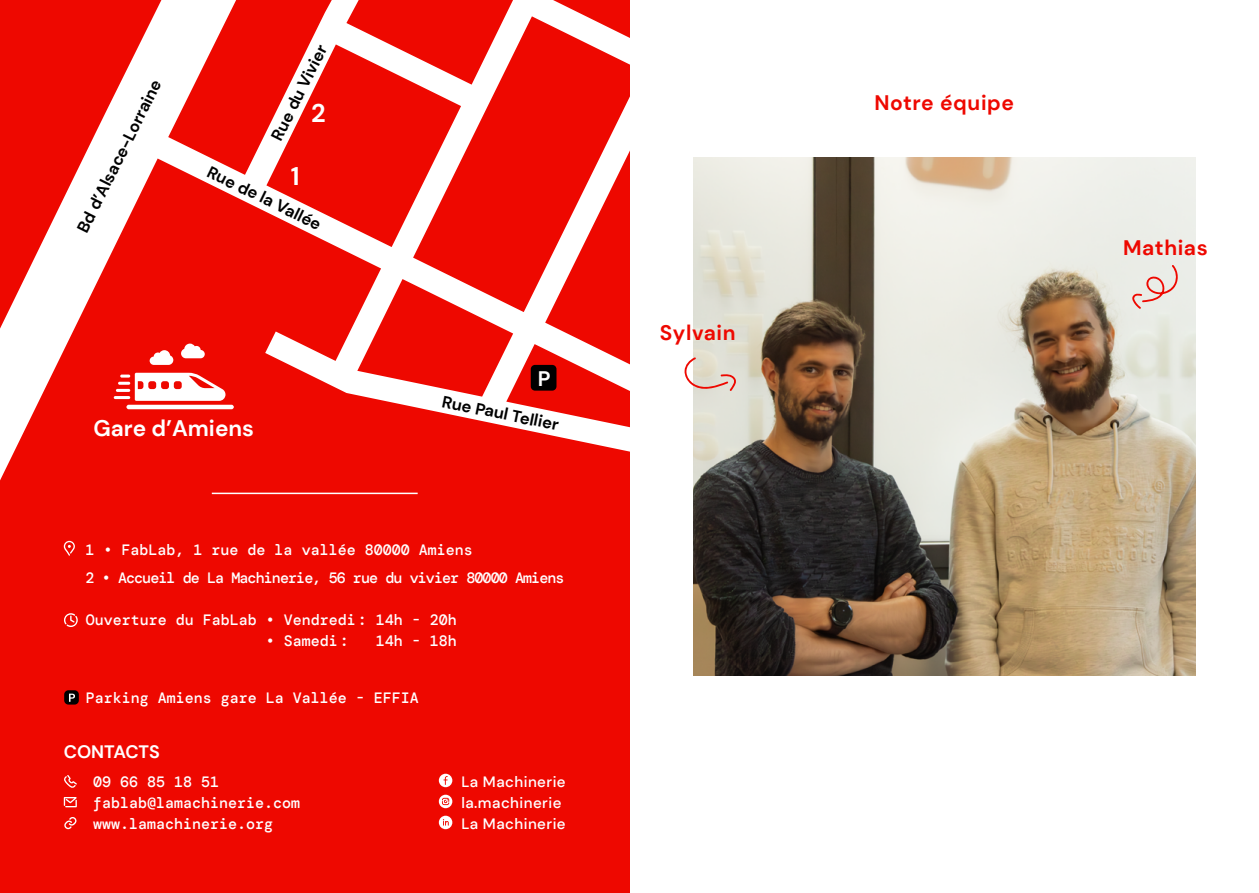
<style>
.page{position:relative;width:1259px;height:893px;background:#fff}
.page>*{position:absolute;margin:0;border:0;box-sizing:border-box;transform-origin:0 0}
.t1{font:700 25.5px "DM Sans";color:#fff}
.t2{font:700 22.5px "DM Sans";color:#fff}
.t3{font:700 21px "DM Sans";letter-spacing:.03em;color:#ee0800}
.t4{font:700 21px "DM Sans";color:#fff}
.t5{font:700 18px "DM Sans";letter-spacing:-.01em;color:#fff}
.t6{font:700 16.5px "DM Sans";color:#000}
.t7{font:500 15px/21px "DM Mono";color:#fff}
.t8{font:500 15px/27.9px "DM Mono";letter-spacing:-.06em;color:#fff}
.t9{font:500 15px/21px "DM Sans";letter-spacing:.03em;color:#fff}
</style>
<div class="page">
<div style="left:0;top:0;width:629px;height:893px;background:#ee0800"></div>
<svg style="left:64px;top:797px;width:13px;height:10px"></svg>
<svg style="left:64px;top:775px;width:13px;height:13px"></svg>
<svg style="left:64px;top:817px;width:13px;height:13px"></svg>
<svg style="left:64px;top:541px;width:11px;height:15px"></svg>
<svg style="left:64px;top:613px;width:14px;height:14px"></svg>
<svg style="left:0;top:0;width:630px;height:480px"></svg>
<div style="left:531px;top:365px;width:25px;height:26px;background:#000;border-radius:4px"></div>
<hr style="left:212px;top:493px;width:206px;height:1px;background:#fff">
<hr style="left:126px;top:405px;width:108px;height:4px;background:#fff;border-radius:2px">
<svg style="left:118px;top:373px;width:107px;height:28px"></svg>
<hr style="left:116px;top:389px;width:14px;height:3px;background:#fff;border-radius:2px">
<hr style="left:114px;top:396px;width:16px;height:3px;background:#fff;border-radius:2px">
<svg style="left:181px;top:344px;width:24px;height:14px"></svg>
<svg style="left:150px;top:350px;width:23px;height:15px"></svg>
<div style="left:64px;top:690px;width:15px;height:15px;background:#000;border-radius:4px"></div>
<svg style="left:69px;top:694px;width:6px;height:8px"></svg>
<img style="left:693px;top:158px;width:502px;height:517px">
<svg style="left:1132px;top:264px;width:47px;height:45px;background:#ead1cb"></svg>
<svg style="left:684px;top:357px;width:52px;height:36px;background:#e5cdc3"></svg>
<svg style="left:439px;top:795px;width:13px;height:13px"></svg>
<svg style="left:439px;top:816px;width:13px;height:13px"></svg>
<svg style="left:439px;top:774px;width:13px;height:13px"></svg>
<p class="t6" style="left:72px;top:226px;width:170px;rotate:-63deg">Bd d’Alsace-Lorraine</p>
<p class="t6" style="left:266px;top:134px;width:106px;rotate:-63deg">Rue du Vivier</p>
<p class="t6" style="left:213px;top:161px;width:126px;rotate:26deg">Rue de la Vallée</p>
<h1 class="t1" style="left:311px;top:97px;width:16px">2</h1>
<h1 class="t1" style="left:291px;top:161px;width:10px">1</h1>
<h2 class="t2" style="left:94px;top:414px;width:162px">Gare d’Amiens</h2>
<h3 class="t4" style="left:538px;top:365px;width:14px">P</h3>
<p class="t6" style="left:444px;top:391px;width:120px;rotate:11deg">Rue Paul Tellier</p>
<p class="t8" style="left:86px;top:535px;width:480px">1 • FabLab, 1 rue de la vallée 80000 Amiens<br>2 • Accueil de La Machinerie, 56 rue du vivier 80000 Amiens</p>
<p class="t7" style="left:86px;top:609px;width:372px">Ouverture du FabLab • Vendredi: 14h - 20h</p>
<p class="t7" style="left:266px;top:630px;width:84px">• Samedi:</p>
<p class="t7" style="left:376px;top:630px;width:82px">14h - 18h</p>
<p class="t7" style="left:86px;top:687px;width:335px">Parking Amiens gare La Vallée - EFFIA</p>
<p class="t5" style="left:64px;top:740px;width:98px">CONTACTS</p>
<p class="t7" style="left:93px;top:771px;width:209px">09 66 85 18 51 fablab@lamachinerie.com www.lamachinerie.org</p>
<p class="t9" style="left:461px;top:771px;width:106px">La Machinerie</p>
<p class="t9" style="left:461px;top:792px;width:106px">la.machinerie<br>La Machinerie</p>
<h3 class="t3" style="left:660px;top:319px;width:77px">Sylvain</h3>
<h3 class="t3" style="left:874px;top:89px;width:141px">Notre équipe</h3>
<h3 class="t3" style="left:1123px;top:234px;width:86px">Mathias</h3>
</div>
